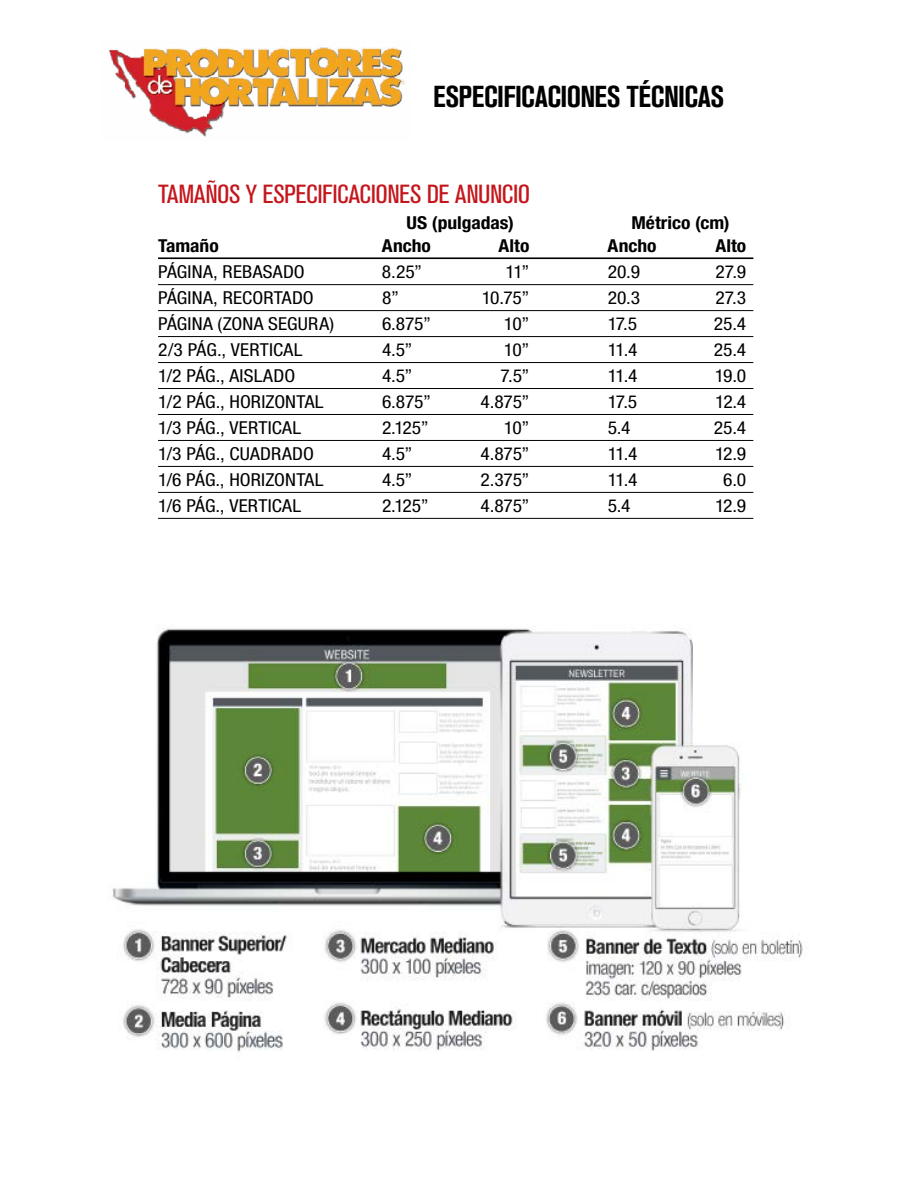
<style>
.page{position:relative;width:918px;height:1188px;background:#fff}
.page>*{position:absolute;margin:0;border:0;box-sizing:border-box;transform-origin:0 0}
.t1{font:700 condensed 30px "Akzidenz Grotesk BE";letter-spacing:-.015em;color:#000}
.t2{font:condensed 25.95px "Akzidenz Grotesk BE";letter-spacing:-.02em;color:#c4161c;scale:1.09 1}
.t3{font:condensed 17.85px "Helvetica Neue LT Std";letter-spacing:.005em;color:#000;scale:1.09 1}
.t4{font:700 condensed 17.85px "Helvetica Neue LT Std";color:#000;scale:1.09 1}
</style>
<div class="page">
<img style="left:112px;top:628px;width:691px;height:424px">
<img style="left:108px;top:47px;width:297px;height:90px">
<hr style="left:158px;top:257px;width:595px;height:2px;background:#000">
<hr style="left:158px;top:284px;width:595px;height:1px;background:#000">
<hr style="left:158px;top:310px;width:595px;height:1px;background:#000">
<hr style="left:158px;top:336px;width:595px;height:1px;background:#000">
<hr style="left:158px;top:362px;width:595px;height:1px;background:#000">
<hr style="left:158px;top:388px;width:595px;height:1px;background:#000">
<hr style="left:158px;top:414px;width:595px;height:1px;background:#000">
<hr style="left:158px;top:440px;width:595px;height:1px;background:#000">
<hr style="left:158px;top:466px;width:595px;height:1px;background:#000">
<hr style="left:158px;top:492px;width:595px;height:1px;background:#000">
<hr style="left:158px;top:518px;width:595px;height:1px;background:#000">
<h1 class="t1" style="left:433px;top:80px;width:293px">ESPECIFICACIONES TÉCNICAS</h1>
<h2 class="t2" style="left:158px;top:180px;width:343px">TAMAÑOS Y ESPECIFICACIONES DE ANUNCIO</h2>
<p class="t4" style="left:407px;top:212px;width:100px">US (pulgadas)</p>
<p class="t4" style="left:631px;top:212px;width:92px">Métrico (cm)</p>
<p class="t4" style="left:158px;top:235px;width:57px">Tamaño</p>
<p class="t4" style="left:382px;top:235px;width:46px">Ancho</p>
<p class="t4" style="left:499px;top:235px;width:30px">Alto</p>
<p class="t4" style="left:608px;top:235px;width:46px">Ancho</p>
<p class="t4" style="left:715px;top:235px;width:30px">Alto</p>
<p class="t3" style="left:158px;top:261px;width:136px">PÁGINA, REBASADO</p>
<p class="t3" style="left:382px;top:261px;width:38px">8.25”</p>
<p class="t3" style="left:505px;top:261px;width:24px">11”</p>
<p class="t3" style="left:608px;top:261px;width:31px">20.9</p>
<p class="t3" style="left:716px;top:261px;width:30px">27.9</p>
<p class="t3" style="left:158px;top:287px;width:144px">PÁGINA, RECORTADO</p>
<p class="t3" style="left:382px;top:287px;width:17px">8”</p>
<p class="t3" style="left:482px;top:287px;width:45px">10.75”</p>
<p class="t3" style="left:608px;top:287px;width:31px">20.3</p>
<p class="t3" style="left:716px;top:287px;width:30px">27.3</p>
<p class="t3" style="left:158px;top:313px;width:163px">PÁGINA (ZONA SEGURA)</p>
<p class="t3" style="left:382px;top:313px;width:46px">6.875”</p>
<p class="t3" style="left:504px;top:313px;width:25px">10”</p>
<p class="t3" style="left:608px;top:313px;width:29px">17.5</p>
<p class="t3" style="left:714px;top:313px;width:31px">25.4</p>
<p class="t3" style="left:158px;top:339px;width:134px">2/3 PÁG., VERTICAL</p>
<p class="t3" style="left:382px;top:339px;width:30px">4.5”</p>
<p class="t3" style="left:504px;top:339px;width:25px">10”</p>
<p class="t3" style="left:608px;top:339px;width:29px">11.4</p>
<p class="t3" style="left:714px;top:339px;width:31px">25.4</p>
<p class="t3" style="left:158px;top:365px;width:127px">1/2 PÁG., AISLADO</p>
<p class="t3" style="left:382px;top:365px;width:30px">4.5”</p>
<p class="t3" style="left:501px;top:365px;width:28px">7.5”</p>
<p class="t3" style="left:608px;top:365px;width:29px">11.4</p>
<p class="t3" style="left:715px;top:365px;width:30px">19.0</p>
<p class="t3" style="left:158px;top:391px;width:153px">1/2 PÁG., HORIZONTAL</p>
<p class="t3" style="left:382px;top:391px;width:46px">6.875”</p>
<p class="t3" style="left:481px;top:391px;width:46px">4.875”</p>
<p class="t3" style="left:608px;top:391px;width:29px">17.5</p>
<p class="t3" style="left:715px;top:391px;width:30px">12.4</p>
<p class="t3" style="left:158px;top:417px;width:133px">1/3 PÁG., VERTICAL</p>
<p class="t3" style="left:382px;top:417px;width:44px">2.125”</p>
<p class="t3" style="left:504px;top:417px;width:25px">10”</p>
<p class="t3" style="left:608px;top:417px;width:23px">5.4</p>
<p class="t3" style="left:714px;top:417px;width:31px">25.4</p>
<p class="t3" style="left:158px;top:443px;width:145px">1/3 PÁG., CUADRADO</p>
<p class="t3" style="left:382px;top:443px;width:30px">4.5”</p>
<p class="t3" style="left:481px;top:443px;width:46px">4.875”</p>
<p class="t3" style="left:608px;top:443px;width:29px">11.4</p>
<p class="t3" style="left:715px;top:443px;width:30px">12.9</p>
<p class="t3" style="left:158px;top:469px;width:153px">1/6 PÁG., HORIZONTAL</p>
<p class="t3" style="left:382px;top:469px;width:30px">4.5”</p>
<p class="t3" style="left:481px;top:469px;width:46px">2.375”</p>
<p class="t3" style="left:608px;top:469px;width:29px">11.4</p>
<p class="t3" style="left:723px;top:469px;width:23px">6.0</p>
<p class="t3" style="left:158px;top:495px;width:133px">1/6 PÁG., VERTICAL</p>
<p class="t3" style="left:382px;top:495px;width:44px">2.125”</p>
<p class="t3" style="left:481px;top:495px;width:46px">4.875”</p>
<p class="t3" style="left:608px;top:495px;width:23px">5.4</p>
<p class="t3" style="left:715px;top:495px;width:30px">12.9</p>
</div>
